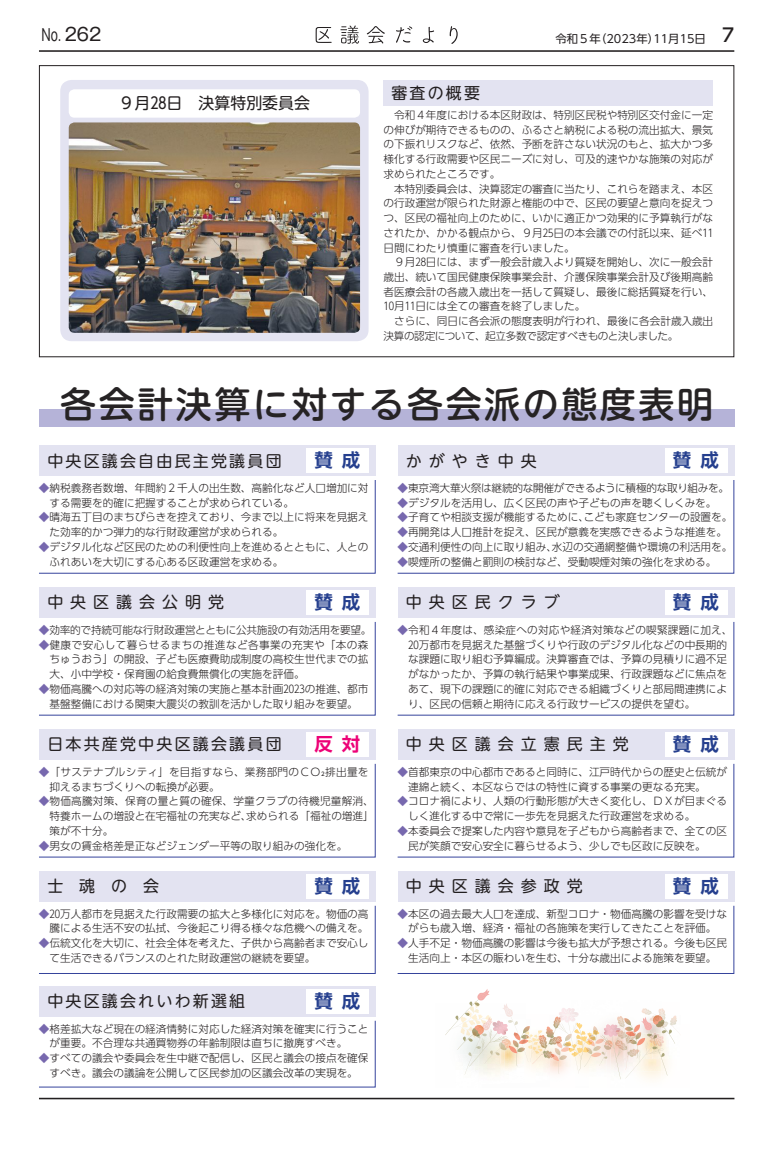
<style>
.page{position:relative;width:774px;height:1151px;background:#fff}
.page>*{position:absolute;margin:0;border:0;box-sizing:border-box;transform-origin:0 0}
.t1{font:500 36px "UD Shin M Go Pro";letter-spacing:.07em;color:#262324}
.t2{font:700 18.4px "UD Shin Go Pro De";letter-spacing:.5em;color:#253f8e}
.t3{font:700 18.4px "UD Shin Go Pro De";color:#ed0277}
.t4{font:16.3px "Gothic MB101 Pro";color:#231f20;scale:.7 1}
.t5{font:16px "UD Shin M Go Pro";letter-spacing:.14em;color:#231f20}
.t6{font:16px "UD Shin M Go Pro";letter-spacing:.44em;color:#231f20}
.t7{font:16px "UD Shin M Go Pro";color:#231f20}
.t8{font:11.3px "UD Shin Go Pro";color:#231f20}
.t9{font:300 10.6px/14.7px "UD Shin Go Pro";color:#231f20}
.t10{font:300 10.6px/14.7px "UD Shin Go Pro";letter-spacing:.025em;color:#231f20}
.t11{font:300 10.6px "UD Shin Go Pro";letter-spacing:-.025em;color:#231f20}
.t12{font:300 10.6px "UD Shin Go Pro";letter-spacing:-.02em;color:#231f20}
.s1{font-size:17.7px}
.s2{font-weight:500;font-size:18.4px}
.s3{font-family:"UD Shin Go Pro"}
.s4{color:#7768ae}
</style>
<div class="page">
<div style="left:60px;top:80px;width:309px;height:261px;background:#e3e3f1;border-radius:11px"></div>
<svg style="left:445px;top:989px;width:232px;height:90px"></svg>
<div style="left:39px;top:409px;width:695px;height:17px;background:#b5b3d8"></div>
<div style="left:383px;top:80px;width:330px;height:25px;background:#e3e3f1"></div>
<img style="left:69px;top:122px;width:291px;height:211px">
<div style="left:39px;top:445px;width:337px;height:31px;background:#e3e3f1"></div>
<svg style="left:39px;top:480px;width:337px;height:94px"></svg>
<div style="left:306px;top:448px;width:63px;height:24px;background:#fff"></div>
<div style="left:398px;top:445px;width:336px;height:31px;background:#e3e3f1"></div>
<svg style="left:397px;top:480px;width:338px;height:94px"></svg>
<div style="left:665px;top:448px;width:62px;height:24px;background:#fff"></div>
<div style="left:39px;top:986px;width:337px;height:30px;background:#e3e3f1"></div>
<svg style="left:39px;top:1020px;width:337px;height:68px"></svg>
<div style="left:306px;top:989px;width:63px;height:24px;background:#fff"></div>
<div style="left:39px;top:871px;width:337px;height:31px;background:#e3e3f1"></div>
<svg style="left:39px;top:905px;width:337px;height:69px"></svg>
<div style="left:306px;top:874px;width:63px;height:24px;background:#fff"></div>
<div style="left:398px;top:871px;width:336px;height:31px;background:#e3e3f1"></div>
<svg style="left:397px;top:905px;width:338px;height:69px"></svg>
<div style="left:665px;top:874px;width:62px;height:24px;background:#fff"></div>
<div style="left:39px;top:729px;width:337px;height:31px;background:#e3e3f1"></div>
<svg style="left:39px;top:763px;width:337px;height:95px"></svg>
<div style="left:306px;top:732px;width:63px;height:24px;background:#fff"></div>
<div style="left:398px;top:729px;width:336px;height:31px;background:#e3e3f1"></div>
<svg style="left:397px;top:763px;width:338px;height:95px"></svg>
<div style="left:665px;top:732px;width:62px;height:24px;background:#fff"></div>
<div style="left:39px;top:587px;width:337px;height:31px;background:#e3e3f1"></div>
<svg style="left:39px;top:621px;width:337px;height:95px"></svg>
<div style="left:306px;top:590px;width:63px;height:24px;background:#fff"></div>
<div style="left:398px;top:587px;width:336px;height:31px;background:#e3e3f1"></div>
<svg style="left:397px;top:622px;width:338px;height:94px"></svg>
<div style="left:665px;top:590px;width:62px;height:24px;background:#fff"></div>
<hr style="left:39px;top:50px;width:695px;height:2px;background:#231f20">
<hr style="left:39px;top:1098px;width:695px;height:1px;background:#231f20">
<svg style="left:316px;top:26px;width:142px;height:18px"></svg>
<div style="left:69px;top:89px;width:291px;height:29px;background:#fff;border-radius:6px"></div>
<h3 class="t4" style="left:42px;top:21px;width:87px">No. <span class="s1">262</span></h3>
<p class="t8" style="left:555px;top:29px;width:180px">令和５年（2023年）11月15日 <span class="s2">7</span></p>
<h3 class="t7" style="left:119px;top:90px;width:193px">９月<span class="s3">28</span>日　決算特別委員会</h3>
<h3 class="t5" style="left:391px;top:80px;width:90px">審査の概要</h3>
<p class="t9" style="left:383px;top:107px;width:331px">　令和４年度における本区財政は、特別区民税や特別区交付金に一定の伸びが期待できるものの、ふるさと納税による税の流出拡大、景気の下振れリスクなど、依然、予断を許さない状況のもと、拡大かつ多様化する行政需要や区民ニーズに対し、可及的速やかな施策の対応が求められたところです。<br>　本特別委員会は、決算認定の審査に当たり、これらを踏まえ、本区の行政運営が限られた財源と権能の中で、区民の要望と意向を捉えつつ、区民の福祉向上のために、いかに適正かつ効果的に予算執行がなされたか、かかる観点から、９月25日の本会議での付託以来、延べ11日間にわたり慎重に審査を行いました。<br>　９月28日には、まず一般会計歳入より質疑を開始し、次に一般会計歳出、続いて国民健康保険事業会計、介護保険事業会計及び後期高齢者医療会計の各歳入歳出を一括して質疑し、最後に総括質疑を行い、10月11日には全ての審査を終了しました。<br>　さらに、同日に各会派の態度表明が行われ、最後に各会計歳入歳出決算の認定について、起立多数で認定すべきものと決しました。</p>
<h1 class="t1" style="left:60px;top:375px;width:654px">各会計決算に対する各会派の態度表明</h1>
<h2 class="t2" style="left:314px;top:445px;width:48px">賛成</h2>
<h3 class="t5" style="left:406px;top:447px;width:132px">かがやき中央</h3>
<p class="t11" style="left:398px;top:479px;width:333px"><span class="s4">◆</span>東京湾大華火祭は継続的な開催ができるように積極的な取り組みを。</p>
<p class="t9" style="left:398px;top:495px;width:320px"><span class="s4">◆</span>デジタルを活用し、広く区民の声や子どもの声を聴くしくみを。</p>
<p class="t9" style="left:398px;top:510px;width:336px"><span class="s4">◆</span>子育てや相談支援が機能するために、こども家庭センターの設置を。</p>
<p class="t9" style="left:398px;top:524px;width:331px"><span class="s4">◆</span>再開発は人口推計を捉え、区民が意義を実感できるような推進を。</p>
<p class="t9" style="left:398px;top:539px;width:336px"><span class="s4">◆</span>交通利便性の向上に取り組み、水辺の交通網整備や環境の利活用を。</p>
<p class="t9" style="left:398px;top:554px;width:320px"><span class="s4">◆</span>喫煙所の整備と罰則の検討など、受動喫煙対策の強化を求める。</p>
<h2 class="t2" style="left:673px;top:445px;width:48px">賛成</h2>
<h3 class="t5" style="left:47px;top:447px;width:236px">中央区議会自由民主党議員団</h3>
<p class="t9" style="left:50px;top:480px;width:320px;text-indent:-11px"><span class="s4">◆</span>納税義務者数増、年間約２千人の出生数、高齢化など人口増加に対する需要を的確に把握することが求められている。</p>
<p class="t9" style="left:50px;top:510px;width:320px;text-indent:-11px"><span class="s4">◆</span>晴海五丁目のまちびらきを控えており、今まで以上に将来を見据えた効率的かつ弾力的な行財政運営が求められる。</p>
<p class="t9" style="left:50px;top:539px;width:320px;text-indent:-11px"><span class="s4">◆</span>デジタル化など区民のための利便性向上を進めるとともに、人とのふれあいを大切にする心ある区政運営を求める。</p>
<h2 class="t2" style="left:314px;top:587px;width:48px">賛成</h2>
<h3 class="t6" style="left:406px;top:589px;width:155px">中央区民クラブ</h3>
<p class="t9" style="left:408px;top:622px;width:326px;text-indent:-11px"><span class="s4">◆</span>令和４年度は、感染症への対応や経済対策などの喫緊課題に加え、20万都市を見据えた基盤づくりや行政のデジタル化などの中長期的な課題に取り組む予算編成。決算審査では、予算の見積りに過不足がなかったか、予算の執行結果や事業成果、行政課題などに焦点をあて、現下の課題に的確に対応できる組織づくりと部局間連携により、区民の信頼と期待に応える行政サービスの提供を望む。</p>
<h2 class="t2" style="left:673px;top:587px;width:48px">賛成</h2>
<h3 class="t6" style="left:47px;top:589px;width:178px">中央区議会公明党</h3>
<p class="t12" style="left:39px;top:621px;width:334px"><span class="s4">◆</span>効率的で持続可能な行財政運営とともに公共施設の有効活用を要望。</p>
<p class="t9" style="left:50px;top:637px;width:320px;text-align:justify;text-indent:-11px"><span class="s4">◆</span>健康で安心して暮らせるまちの推進など各事業の充実や「本の森ちゅうおう」の開設、子ども医療費助成制度の高校生世代までの拡大、小中学校・保育園の給食費無償化の実施を評価。</p>
<p class="t9" style="left:39px;top:681px;width:331px;text-align:center"><span class="s4">◆</span>物価高騰への対応等の経済対策の実施と基本計画2023の推進、都市基盤整備における関東大震災の教訓を活かした取り組みを要望。</p>
<h2 class="t2" style="left:673px;top:729px;width:48px">賛成</h2>
<h2 class="t3" style="left:314px;top:729px;width:48px">反対</h2>
<h3 class="t6" style="left:406px;top:731px;width:224px">中央区議会立憲民主党</h3>
<p class="t9" style="left:408px;top:764px;width:320px;text-indent:-11px"><span class="s4">◆</span>首都東京の中心都市であると同時に、江戸時代からの歴史と伝統が連綿と続く、本区ならではの特性に資する事業の更なる充実。</p>
<p class="t9" style="left:408px;top:793px;width:320px;text-indent:-11px"><span class="s4">◆</span>コロナ禍により、人類の行動形態が大きく変化し、ＤＸが目まぐるしく進化する中で常に一歩先を見据えた行政運営を求める。</p>
<p class="t9" style="left:408px;top:823px;width:320px;text-indent:-11px"><span class="s4">◆</span>本委員会で提案した内容や意見を子どもから高齢者まで、全ての区民が笑顔で安心安全に暮らせるよう、少しでも区政に反映を。</p>
<h3 class="t5" style="left:47px;top:731px;width:236px">日本共産党中央区議会議員団</h3>
<p class="t10" style="left:50px;top:764px;width:320px;text-indent:-11px"><span class="s4">◆</span>「サステナブルシティ」を目指すなら、業務部門のＣＯ₂排出量を抑えるまちづくりへの転換が必要。</p>
<p class="t9" style="left:50px;top:793px;width:326px;text-align:justify;text-indent:-11px"><span class="s4">◆</span>物価高騰対策、保育の量と質の確保、学童クラブの待機児童解消、特養ホームの増設と在宅福祉の充実など、求められる「福祉の増進」策が不十分。</p>
<p class="t9" style="left:39px;top:838px;width:310px"><span class="s4">◆</span>男女の賃金格差是正などジェンダー平等の取り組みの強化を。</p>
<h2 class="t2" style="left:314px;top:871px;width:48px">賛成</h2>
<h3 class="t6" style="left:406px;top:873px;width:178px">中央区議会参政党</h3>
<p class="t9" style="left:398px;top:906px;width:331px;text-align:center"><span class="s4">◆</span>本区の過去最大人口を達成、新型コロナ・物価高騰の影響を受けながらも歳入増、経済・福祉の各施策を実行してきたことを評価。</p>
<p class="t9" style="left:398px;top:935px;width:331px;text-align:center"><span class="s4">◆</span>人手不足・物価高騰の影響は今後も拡大が予想される。今後も区民生活向上・本区の賑わいを生む、十分な歳出による施策を要望。</p>
<h2 class="t2" style="left:673px;top:871px;width:48px">賛成</h2>
<h3 class="t5" style="left:47px;top:873px;width:113px">士　魂　の　会</h3>
<p class="t9" style="left:39px;top:906px;width:331px;text-align:right"><span class="s4">◆</span>20万人都市を見据えた行政需要の拡大と多様化に対応を。物価の高騰による生活不安の払拭、今後起こり得る様々な危機への備えを。</p>
<p class="t9" style="left:50px;top:935px;width:320px;text-indent:-11px"><span class="s4">◆</span>伝統文化を大切に、社会全体を考えた、子供から高齢者まで安心して生活できるバランスのとれた財政運営の継続を要望。</p>
<h2 class="t2" style="left:314px;top:986px;width:48px">賛成</h2>
<h3 class="t5" style="left:47px;top:988px;width:199px">中央区議会れいわ新選組</h3>
<p class="t9" style="left:50px;top:1021px;width:320px;text-indent:-11px"><span class="s4">◆</span>格差拡大など現在の経済情勢に対応した経済対策を確実に行うことが重要。不合理な共通買物券の年齢制限は直ちに撤廃すべき。</p>
<p class="t9" style="left:39px;top:1050px;width:331px;text-align:center"><span class="s4">◆</span>すべての議会や委員会を生中継で配信し、区民と議会の接点を確保すべき。議会の議論を公開して区民参加の区議会改革の実現を。</p>
</div>
